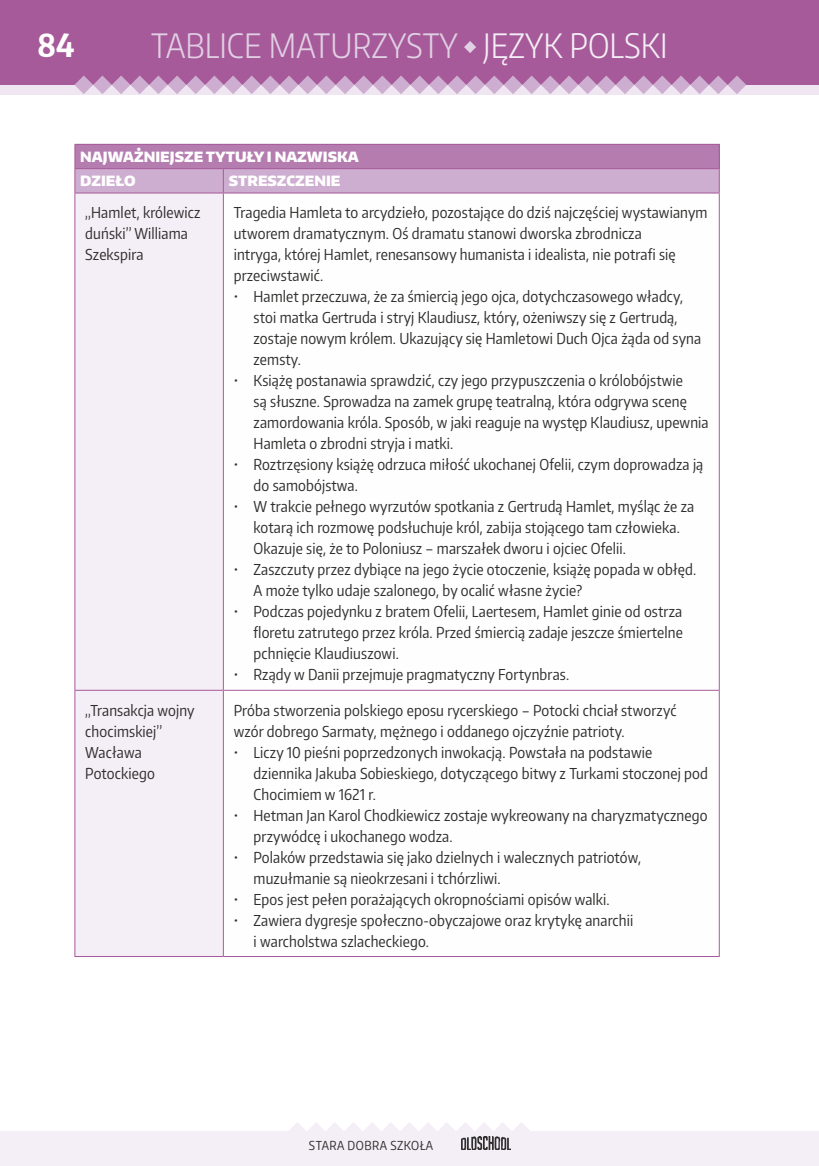
<style>
.page{position:relative;width:819px;height:1166px;background:#fff}
.page>*{position:absolute;margin:0;border:0;box-sizing:border-box;transform-origin:0 0}
.t1{font:300 33.25px "Encode Sans Condensed";color:#e1cfe4}
.t2{font:700 31.5px "Encode Sans Condensed";color:#fefefe}
.t3{font:14.88px/21px "Encode Sans Condensed";letter-spacing:.01em;color:#2e2e2d}
.t4{font:900 14px/24.3px "Encode Sans Normal";color:#fefefe}
.t5{font:12.25px "Encode Sans Condensed";letter-spacing:.04em;color:#2e2e2d}
.s1{color:#f4eef6}
</style>
<div class="page">
<div style="left:0;top:85px;width:819px;height:9px;background:#efe6f1"></div>
<div style="left:0;top:0;width:819px;height:85px;background:#a65a99"></div>
<div style="left:0;top:1131px;width:819px;height:35px;background:#f4eef6"></div>
<svg style="left:289px;top:1122px;width:241px;height:9px"></svg>
<svg style="left:74px;top:76px;width:672px;height:18px"></svg>
<svg style="left:464px;top:41px;width:12px;height:12px"></svg>
<img style="left:461px;top:1136px;width:49px;height:13px">
<div style="left:75px;top:194px;width:148px;height:762px;background:#f4eef6"></div>
<hr style="left:74px;top:144px;width:149px;height:1px;background:#a65a99">
<hr style="left:223px;top:144px;width:496px;height:1px;background:#a65a99">
<svg style="left:74px;top:145px;width:645px;height:48px;background:#c093be"></svg>
<hr style="left:74px;top:193px;width:149px;height:1px;background:#a65a99">
<hr style="left:74px;top:193px;width:1px;height:497px;background:#a65a99">
<hr style="left:223px;top:193px;width:496px;height:1px;background:#a65a99">
<hr style="left:223px;top:193px;width:1px;height:497px;background:#a65a99">
<hr style="left:718px;top:193px;width:1px;height:497px;background:#a65a99">
<hr style="left:74px;top:690px;width:149px;height:1px;background:#a65a99">
<hr style="left:74px;top:691px;width:1px;height:265px;background:#a65a99">
<hr style="left:223px;top:690px;width:496px;height:1px;background:#a65a99">
<hr style="left:223px;top:691px;width:1px;height:265px;background:#a65a99">
<hr style="left:718px;top:691px;width:1px;height:265px;background:#a65a99">
<hr style="left:74px;top:956px;width:149px;height:1px;background:#a65a99">
<hr style="left:223px;top:956px;width:496px;height:1px;background:#a65a99">
<h2 class="t2" style="left:38px;top:24px;width:38px">84</h2>
<h1 class="t1" style="left:151px;top:24px;width:518px">TABLICE MATURZYSTY <span class="s1">JĘZYK POLSKI</span></h1>
<p class="t4" style="left:80px;top:144px;width:280px">NAJWAŻNIEJSZE TYTUŁY I NAZWISKA<br>DZIEŁO</p>
<p class="t4" style="left:229px;top:168px;width:113px">STRESZCZENIE</p>
<p class="t3" style="left:85px;top:202px;width:117px">„Hamlet, królewicz duński” Williama<br>Szekspira</p>
<p class="t3" style="left:234px;top:202px;width:475px">Tragedia Hamleta to arcydzieło, pozostające do dziś najczęściej wystawianym utworem dramatycznym. Oś dramatu stanowi dworska zbrodnicza<br>intryga, której Hamlet, renesansowy humanista i idealista, nie potrafi się przeciwstawić.</p>
<p class="t3" style="left:253px;top:286px;width:449px;text-indent:-20px">• Hamlet przeczuwa, że za śmiercią jego ojca, dotychczasowego władcy, stoi matka Gertruda i stryj Klaudiusz, który, ożeniwszy się z Gertrudą, zostaje nowym królem. Ukazujący się Hamletowi Duch Ojca żąda od syna zemsty.</p>
<p class="t3" style="left:253px;top:370px;width:456px;text-indent:-20px">• Książę postanawia sprawdzić, czy jego przypuszczenia o królobójstwie<br>są słuszne. Sprowadza na zamek grupę teatralną, która odgrywa scenę zamordowania króla. Sposób, w jaki reaguje na występ Klaudiusz, upewnia Hamleta o zbrodni stryja i matki.</p>
<p class="t3" style="left:253px;top:454px;width:451px;text-indent:-20px">• Roztrzęsiony książę odrzuca miłość ukochanej Ofelii, czym doprowadza ją do samobójstwa.</p>
<p class="t3" style="left:253px;top:496px;width:442px;text-indent:-20px">• W trakcie pełnego wyrzutów spotkania z Gertrudą Hamlet, myśląc że za kotarą ich rozmowę podsłuchuje król, zabija stojącego tam człowieka.<br>Okazuje się, że to Poloniusz – marszałek dworu i ojciec Ofelii.</p>
<p class="t3" style="left:253px;top:559px;width:444px;text-indent:-20px">• Zaszczuty przez dybiące na jego życie otoczenie, książę popada w obłęd.<br>A może tylko udaje szalonego, by ocalić własne życie?</p>
<p class="t3" style="left:253px;top:601px;width:431px;text-align:justify;text-indent:-20px">• Podczas pojedynku z bratem Ofelii, Laertesem, Hamlet ginie od ostrza floretu zatrutego przez króla. Przed śmiercią zadaje jeszcze śmiertelne pchnięcie Klaudiuszowi.</p>
<p class="t3" style="left:234px;top:664px;width:337px">• Rządy w Danii przejmuje pragmatyczny Fortynbras.</p>
<p class="t3" style="left:85px;top:699px;width:111px">„Transakcja wojny chocimskiej”<br>Wacława<br>Potockiego</p>
<p class="t3" style="left:234px;top:699px;width:444px">Próba stworzenia polskiego eposu rycerskiego – Potocki chciał stworzyć wzór dobrego Sarmaty, mężnego i oddanego ojczyźnie patrioty.</p>
<p class="t3" style="left:253px;top:741px;width:456px;text-indent:-20px">• Liczy 10 pieśni poprzedzonych inwokacją. Powstała na podstawie dziennika Jakuba Sobieskiego, dotyczącego bitwy z Turkami stoczonej pod<br>Chocimiem w 1621 r.</p>
<p class="t3" style="left:253px;top:804px;width:455px;text-indent:-20px">• Hetman Jan Karol Chodkiewicz zostaje wykreowany na charyzmatycznego przywódcę i ukochanego wodza.</p>
<p class="t3" style="left:253px;top:846px;width:389px;text-indent:-20px">• Polaków przedstawia się jako dzielnych i walecznych patriotów, muzułmanie są nieokrzesani i tchórzliwi.</p>
<p class="t3" style="left:234px;top:888px;width:377px">• Epos jest pełen porażających okropnościami opisów walki.</p>
<p class="t3" style="left:253px;top:909px;width:381px;text-indent:-20px">• Zawiera dygresje społeczno-obyczajowe oraz krytykę anarchii i warcholstwa szlacheckiego.</p>
<p class="t5" style="left:309px;top:1137px;width:126px">STARA DOBRA SZKOŁA</p>
</div>
